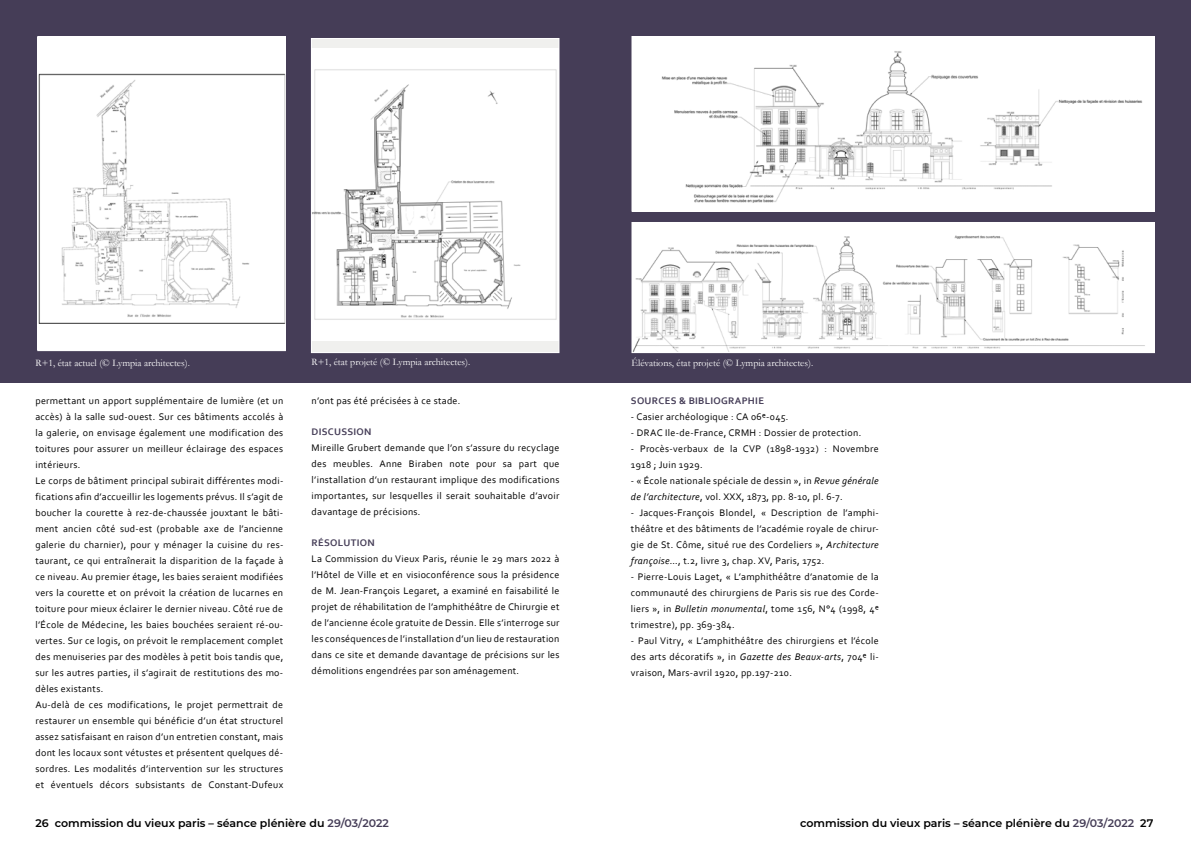
<style>
.page{position:relative;width:1191px;height:842px;background:#fff}
.page>*{position:absolute;margin:0;border:0;box-sizing:border-box;transform-origin:0 0}
.t1{font:600 11px "Montserrat";color:#000}
.t2{font:10px/16px "Corbel";letter-spacing:.03em;color:#000;text-align:justify}
.t3{font:10px "Garamond";color:#fff}
.t4{font:700 10px "Corbel";letter-spacing:.03em;color:#453d57}
.s1{font-style:italic}
.s2{color:#453d57}
</style>
<div class="page">
<div style="left:595px;top:0;width:596px;height:383px;background:#453d57"></div>
<div style="left:0;top:0;width:595px;height:383px;background:#453d57"></div>
<img style="left:39px;top:38px;width:245px;height:311px">
<div style="left:37px;top:36px;width:249px;height:315px;border:1px solid #fff"></div>
<div style="left:311px;top:38px;width:248px;height:315px;background:#f0f0ee"></div>
<img style="left:313px;top:49px;width:244px;height:291px">
<div style="left:311px;top:38px;width:248px;height:315px;border:1px solid #fff"></div>
<img style="left:633px;top:38px;width:520px;height:172px">
<div style="left:631px;top:36px;width:524px;height:176px;border:1px solid #fff"></div>
<img style="left:633px;top:224px;width:520px;height:127px">
<div style="left:631px;top:222px;width:524px;height:131px;border:1px solid #fff"></div>
<p class="t3" style="left:35px;top:356px;width:156px">R+1, état actuel (© Lympia architectes).</p>
<p class="t3" style="left:311px;top:355px;width:160px">R+1, état projeté (© Lympia architectes).</p>
<p class="t3" style="left:631px;top:356px;width:183px">Élévations, état projeté (© Lympia architectes).</p>
<p class="t2" style="left:35px;top:393px;width:249px;text-align:left">permettant un apport supplémentaire de lumière (et un accès) à la salle sud-ouest. Sur ces bâtiments accolés à la galerie, on envisage également une modification des toitures pour assurer un meilleur éclairage des espaces intérieurs.<br>Le corps de bâtiment principal subirait différentes modi&shy;fications afin d’accueillir les logements prévus. Il s’agit de boucher la courette à rez-de-chaussée jouxtant le bâti&shy;ment ancien côté sud-est (probable axe de l’ancienne galerie du charnier), pour y ménager la cuisine du res&shy;taurant, ce qui entraînerait la disparition de la façade à ce niveau. Au premier étage, les baies seraient modifiées vers la courette et on prévoit la création de lucarnes en toiture pour mieux éclairer le dernier niveau. Côté rue de l’École de Médecine, les baies bouchées seraient ré-ou&shy;vertes. Sur ce logis, on prévoit le remplacement complet des menuiseries par des modèles à petit bois tandis que, sur les autres parties, il s’agirait de restitutions des mo&shy;dèles existants.<br>Au-delà de ces modifications, le projet permettrait de restaurer un ensemble qui bénéficie d’un état structurel assez satisfaisant en raison d’un entretien constant, mais dont les locaux sont vétustes et présentent quelques dé&shy;sordres. Les modalités d’intervention sur les structures et éventuels décors subsistants de Constant-Dufeux</p>
<p class="t2" style="left:312px;top:393px;width:150px">n’ont pas été précisées à ce stade.</p>
<p class="t4" style="left:312px;top:426px;width:61px">DISCUSSION</p>
<p class="t2" style="left:312px;top:440px;width:249px">Mireille Grubert demande que l’on s’assure du recyclage des meubles. Anne Biraben note pour sa part que l’installation d’un restaurant implique des modifications importantes, sur lesquelles il serait souhaitable d’avoir davantage de précisions.</p>
<p class="t4" style="left:312px;top:537px;width:65px">RÉSOLUTION</p>
<p class="t2" style="left:312px;top:551px;width:249px">La Commission du Vieux Paris, réunie le 29 mars 2022 à l’Hôtel de Ville et en visioconférence sous la présidence de M. Jean-François Legaret, a examiné en faisabilité le projet de réhabilitation de l’amphithéâtre de Chirurgie et de l’ancienne école gratuite de Dessin. Elle s’interroge sur les conséquences de l’installation d’un lieu de restauration dans ce site et demande davantage de précisions sur les démolitions engendrées par son aménagement.</p>
<p class="t4" style="left:631px;top:395px;width:135px">SOURCES &amp; BIBLIOGRAPHIE</p>
<p class="t2" style="left:631px;top:409px;width:159px">- Casier archéologique : CA 06e-045.</p>
<p class="t2" style="left:631px;top:425px;width:232px">- DRAC Ile-de-France, CRMH : Dossier de protection.</p>
<p class="t2" style="left:631px;top:441px;width:249px">- Procès-verbaux de la CVP (1898-1932) : Novembre<br>1918 ; Juin 1929.</p>
<p class="t2" style="left:631px;top:473px;width:249px">- « École nationale spéciale de dessin », in <span class="s1">Revue générale de l’architecture</span>, vol. XXX, 1873, pp. 8-10, pl. 6-7.</p>
<p class="t2" style="left:631px;top:505px;width:249px">- Jacques-François Blondel, « Description de l’amphi&shy;théâtre et des bâtiments de l’académie royale de chirur&shy;gie de St. Côme, situé rue des Cordeliers », <span class="s1">Architecture françoise</span>…, t.2, livre 3, chap. XV, Paris, 1752.</p>
<p class="t2" style="left:631px;top:569px;width:249px">- Pierre-Louis Laget, « L’amphithéâtre d’anatomie de la communauté des chirurgiens de Paris sis rue des Corde&shy;liers », in <span class="s1">Bulletin monumental</span>, tome 156, N°4 (1998, 4e trimestre), pp. 369-384.</p>
<p class="t2" style="left:631px;top:633px;width:249px">- Paul Vitry, « L’amphithéâtre des chirurgiens et l’école des arts décoratifs », in <span class="s1">Gazette des Beaux-arts</span>, 704e li&shy;vraison, Mars-avril 1920, pp.197-210.</p>
<p class="t1" style="left:35px;top:816px;width:355px">26 commission du vieux paris – séance plénière du <span class="s2">29/03/2022</span></p>
<p class="t1" style="left:800px;top:815px;width:355px">commission du vieux paris – séance plénière du <span class="s2">29/03/2022</span> 27</p>
</div>
